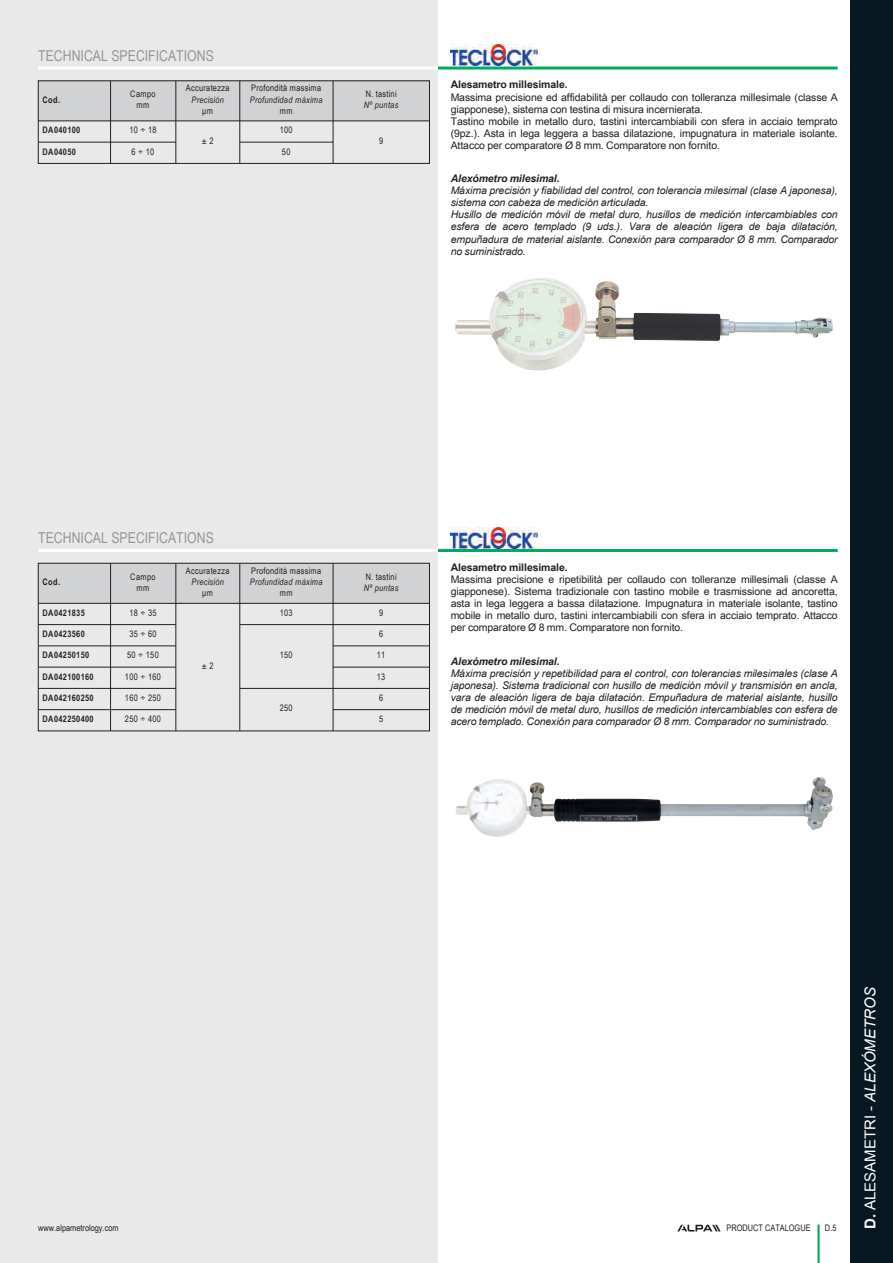
<style>
.page{position:relative;width:893px;height:1263px;background:#fff}
.page>*{position:absolute;margin:0;border:0;box-sizing:border-box;transform-origin:0 0}
.t1{font:15px "Arial Link Narrow";color:#939598}
.t2{font:15px "Arial Link";color:#fff}
.t3{font:italic 10.5px/12px "Arial Link";letter-spacing:-.01em;color:#231f20}
.t4{font:10.5px/12px "Arial Link";letter-spacing:-.01em;color:#231f20}
.t5{font:700 10.5px "Arial Link";letter-spacing:-.01em;color:#231f20}
.t6{font:italic 700 10.5px "Arial Link";letter-spacing:-.01em;color:#231f20}
.t7{font:9px/11.2px "Arial Link Narrow";letter-spacing:.04em;color:#231f20;text-align:center}
.t8{font:700 9px "Arial Link Narrow";letter-spacing:.04em;color:#231f20}
.t9{font:italic 9px "Arial Link Narrow";letter-spacing:.04em;color:#231f20}
.t10{font:9px "Arial Link Narrow";color:#231f20}
.s1{font-weight:700}
.s2{font-style:italic}
</style>
<div class="page">
<div style="left:0;top:0;width:438px;height:1263px;background:#e9e9e9"></div>
<div style="left:850px;top:0;width:43px;height:1263px;background:#071822"></div>
<hr style="left:817px;top:1224px;width:3px;height:39px;background:#00ab5b">
<svg style="left:677px;top:1225px;width:43px;height:6px"></svg>
<hr style="left:438px;top:67px;width:400px;height:3px;background:#00ab5b">
<div style="left:38px;top:81px;width:73px;height:40px;background:#d1d2d4"></div>
<div style="left:111px;top:81px;width:65px;height:40px;background:#d1d2d4"></div>
<div style="left:176px;top:81px;width:64px;height:40px;background:#d1d2d4"></div>
<div style="left:240px;top:81px;width:93px;height:40px;background:#d1d2d4"></div>
<div style="left:333px;top:81px;width:96px;height:40px;background:#d1d2d4"></div>
<hr style="left:38px;top:121px;width:391px;height:1px;background:#231f20">
<hr style="left:38px;top:142px;width:138px;height:1px;background:#231f20">
<hr style="left:240px;top:142px;width:93px;height:1px;background:#231f20">
<hr style="left:110px;top:81px;width:1px;height:82px;background:#231f20">
<hr style="left:176px;top:81px;width:1px;height:82px;background:#231f20">
<hr style="left:240px;top:81px;width:1px;height:82px;background:#231f20">
<hr style="left:333px;top:81px;width:1px;height:82px;background:#231f20">
<div style="left:38px;top:81px;width:392px;height:83px;border:1px solid #231f20"></div>
<img style="left:451px;top:45px;width:87px;height:21px">
<img style="left:455px;top:278px;width:378px;height:93px">
<hr style="left:38px;top:67px;width:400px;height:3px;background:#fff">
<hr style="left:438px;top:549px;width:400px;height:3px;background:#00ab5b">
<div style="left:38px;top:563px;width:73px;height:40px;background:#d1d2d4"></div>
<div style="left:111px;top:563px;width:65px;height:40px;background:#d1d2d4"></div>
<div style="left:176px;top:563px;width:64px;height:40px;background:#d1d2d4"></div>
<div style="left:240px;top:563px;width:93px;height:40px;background:#d1d2d4"></div>
<div style="left:333px;top:563px;width:96px;height:40px;background:#d1d2d4"></div>
<hr style="left:38px;top:603px;width:391px;height:1px;background:#231f20">
<hr style="left:38px;top:624px;width:138px;height:1px;background:#231f20">
<hr style="left:240px;top:624px;width:189px;height:1px;background:#231f20">
<hr style="left:38px;top:646px;width:138px;height:1px;background:#231f20">
<hr style="left:333px;top:646px;width:96px;height:1px;background:#231f20">
<hr style="left:38px;top:667px;width:138px;height:1px;background:#231f20">
<hr style="left:333px;top:667px;width:96px;height:1px;background:#231f20">
<hr style="left:38px;top:688px;width:138px;height:1px;background:#231f20">
<hr style="left:240px;top:688px;width:189px;height:1px;background:#231f20">
<hr style="left:38px;top:709px;width:138px;height:1px;background:#231f20">
<hr style="left:333px;top:709px;width:96px;height:1px;background:#231f20">
<hr style="left:110px;top:563px;width:1px;height:168px;background:#231f20">
<hr style="left:176px;top:563px;width:1px;height:168px;background:#231f20">
<hr style="left:240px;top:563px;width:1px;height:168px;background:#231f20">
<hr style="left:333px;top:563px;width:1px;height:168px;background:#231f20">
<div style="left:38px;top:563px;width:392px;height:168px;border:1px solid #231f20"></div>
<img style="left:451px;top:527px;width:87px;height:21px">
<img style="left:456px;top:777px;width:377px;height:60px">
<hr style="left:38px;top:549px;width:400px;height:3px;background:#fff">
<h1 class="t1" style="left:38px;top:47px;width:177px">TECHNICAL SPECIFICATIONS</h1>
<p class="t8" style="left:43px;top:94px;width:19px">Cod.</p>
<p class="t7" style="left:130px;top:88px;width:27px">Campo mm</p>
<p class="t8" style="left:43px;top:125px;width:39px">DA040100</p>
<p class="t7" style="left:129px;top:124px;width:29px">10 ÷ 18</p>
<p class="t7" style="left:186px;top:83px;width:45px">Accuratezza</p>
<p class="t9" style="left:191px;top:94px;width:34px">Precisión</p>
<p class="t7" style="left:202px;top:105px;width:12px">μm</p>
<p class="t7" style="left:202px;top:135px;width:13px">± 2</p>
<p class="t7" style="left:251px;top:83px;width:72px">Profondità massima</p>
<p class="t9" style="left:250px;top:94px;width:74px">Profundidad máxima</p>
<p class="t7" style="left:280px;top:105px;width:14px">mm</p>
<p class="t7" style="left:280px;top:124px;width:14px">100</p>
<p class="t8" style="left:43px;top:146px;width:35px">DA04050</p>
<p class="t7" style="left:132px;top:146px;width:24px">6÷10</p>
<p class="t7" style="left:282px;top:146px;width:10px">50</p>
<p class="t7" style="left:366px;top:88px;width:32px">N. tastini</p>
<p class="t9" style="left:364px;top:100px;width:36px">Nº puntas</p>
<p class="t7" style="left:379px;top:135px;width:6px">9</p>
<p class="t5" style="left:451px;top:79px;width:118px">Alesametro millesimale.</p>
<p class="t4" style="left:451px;top:91px;width:389px">Massima precisione ed affidabilità per collaudo con tolleranza millesimale (classe A giapponese), sistema con testina di misura incernierata.<br>Tastino mobile in metallo duro, tastini intercambiabili con sfera in acciaio temprato (9pz.). Asta in lega leggera a bassa dilatazione, impugnatura in materiale isolante.<br>Attacco per comparatore Ø 8 mm. Comparatore non fornito.</p>
<p class="t6" style="left:451px;top:173px;width:110px">Alexómetro milesimal.</p>
<p class="t3" style="left:451px;top:185px;width:389px">Máxima precisión y fiabilidad del control, con tolerancia milesimal (clase A japonesa), sistema con cabeza de medición articulada.<br>Husillo de medición móvil de metal duro, husillos de medición intercambiables con esfera de acero templado (9 uds.). Vara de aleación ligera de baja dilatación, empuñadura de material aislante. Conexión para comparador Ø 8 mm. Comparador no suministrado.</p>
<h1 class="t1" style="left:38px;top:529px;width:177px">TECHNICAL SPECIFICATIONS</h1>
<p class="t8" style="left:43px;top:577px;width:19px">Cod.</p>
<p class="t7" style="left:130px;top:571px;width:27px">Campo mm</p>
<p class="t7" style="left:186px;top:565px;width:45px">Accuratezza</p>
<p class="t9" style="left:191px;top:577px;width:34px">Precisión</p>
<p class="t7" style="left:202px;top:587px;width:12px">μm</p>
<p class="t7" style="left:251px;top:565px;width:72px">Profondità massima</p>
<p class="t9" style="left:250px;top:577px;width:74px">Profundidad máxima</p>
<p class="t7" style="left:280px;top:587px;width:14px">mm</p>
<p class="t7" style="left:366px;top:571px;width:32px">N. tastini</p>
<p class="t9" style="left:364px;top:582px;width:36px">Nº puntas</p>
<p class="t8" style="left:43px;top:607px;width:44px">DA0421835</p>
<p class="t7" style="left:129px;top:607px;width:29px">18 ÷ 35</p>
<p class="t7" style="left:280px;top:607px;width:14px">103</p>
<p class="t7" style="left:379px;top:607px;width:6px">9</p>
<p class="t8" style="left:43px;top:629px;width:44px">DA0423560</p>
<p class="t7" style="left:129px;top:628px;width:29px">35 ÷ 60</p>
<p class="t7" style="left:379px;top:628px;width:6px">6</p>
<p class="t8" style="left:43px;top:650px;width:48px">DA04250150</p>
<p class="t7" style="left:127px;top:649px;width:33px">50 ÷ 150</p>
<p class="t7" style="left:377px;top:649px;width:10px">11</p>
<p class="t8" style="left:43px;top:671px;width:53px">DA042100160</p>
<p class="t7" style="left:125px;top:671px;width:38px">100 ÷ 160</p>
<p class="t7" style="left:377px;top:671px;width:10px">13</p>
<p class="t8" style="left:43px;top:692px;width:53px">DA042160250</p>
<p class="t7" style="left:125px;top:692px;width:38px">160 ÷ 250</p>
<p class="t7" style="left:280px;top:703px;width:14px">250</p>
<p class="t7" style="left:280px;top:649px;width:14px">150</p>
<p class="t7" style="left:202px;top:660px;width:13px">± 2</p>
<p class="t7" style="left:379px;top:692px;width:6px">6</p>
<p class="t8" style="left:43px;top:714px;width:53px">DA042250400</p>
<p class="t7" style="left:125px;top:713px;width:38px">250 ÷ 400</p>
<p class="t7" style="left:379px;top:713px;width:6px">5</p>
<p class="t5" style="left:451px;top:561px;width:118px">Alesametro millesimale.</p>
<p class="t4" style="left:451px;top:573px;width:389px;text-align:justify">Massima precisione e ripetibilità per collaudo con tolleranze millesimali (classe A giapponese). Sistema tradizionale con tastino mobile e trasmissione ad ancoretta, asta in lega leggera a bassa dilatazione. Impugnatura in materiale isolante, tastino mobile in metallo duro, tastini intercambiabili con sfera in acciaio temprato. Attacco per comparatore Ø 8 mm. Comparatore non fornito.</p>
<p class="t6" style="left:451px;top:655px;width:110px">Alexómetro milesimal.</p>
<p class="t3" style="left:451px;top:667px;width:389px;text-align:justify">Máxima precisión y repetibilidad para el control, con tolerancias milesimales (clase A japonesa). Sistema tradicional con husillo de medición móvil y transmisión en ancla, vara de aleación ligera de baja dilatación. Empuñadura de material aislante, husillo de medición móvil de metal duro, husillos de medición intercambiables con esfera de acero templado. Conexión para comparador Ø 8 mm. Comparador no suministrado.</p>
<p class="t10" style="left:726px;top:1223px;width:86px">PRODUCT CATALOGUE</p>
<p class="t10" style="left:38px;top:1223px;width:82px">www.alpametrology.com</p>
<p class="t7" style="left:825px;top:1222px;width:13px">D.5</p>
<h1 class="t2" style="left:862px;top:1229px;width:243px;rotate:-90deg"><span class="s1">D.</span> ALESAMETRI - <span class="s2">ALEXÓMETROS</span></h1>
</div>
